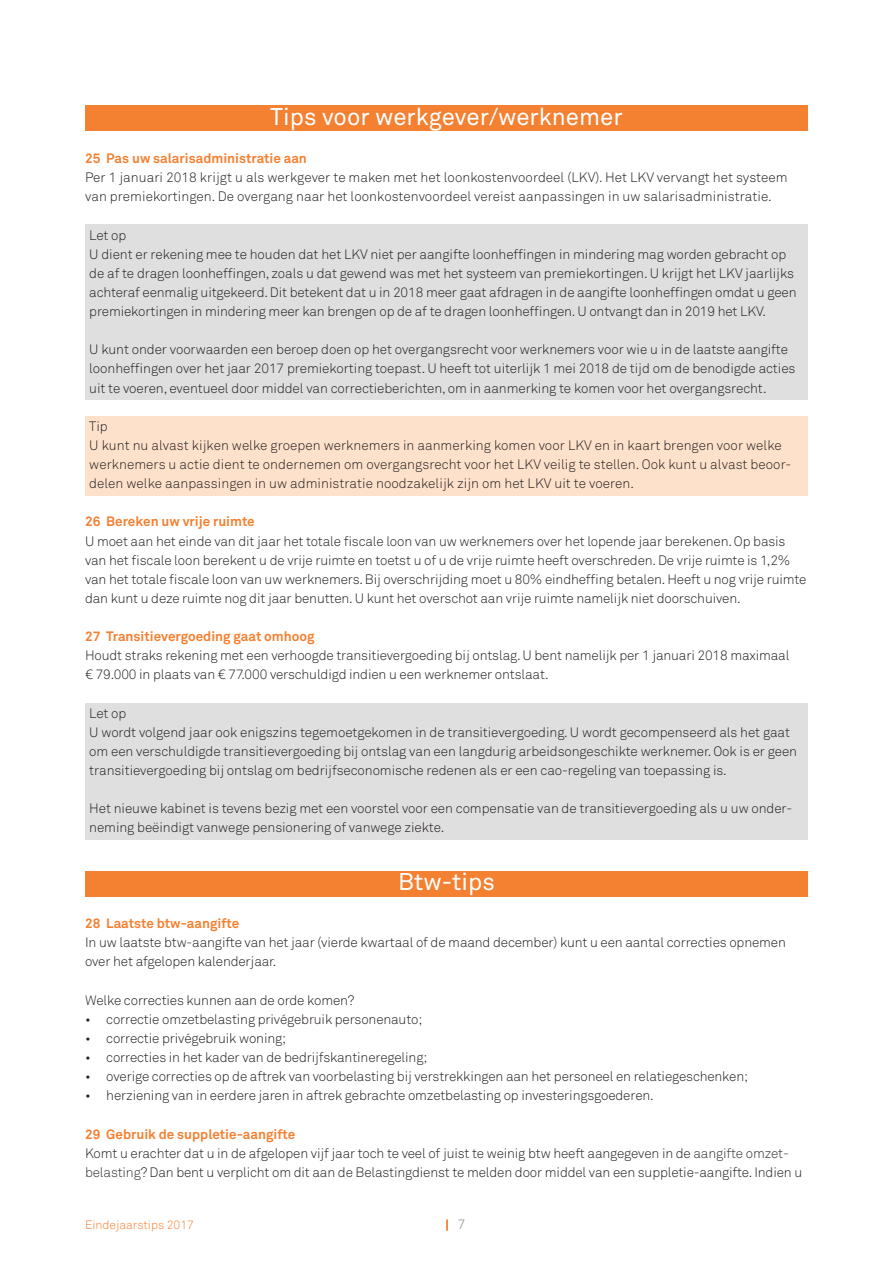
<style>
.page{position:relative;width:893px;height:1263px;background:#fff}
.page>*{position:absolute;margin:0;border:0;box-sizing:border-box;transform-origin:0 0}
.Kop_16_pnt_PMS158_DI{font:24px "Akkurat";color:#fff}
.Bodytekst{font:300 13.5px/19.2px "Akkurat";letter-spacing:-.01em;color:#231f20}
.Bodytekst_Alinea-arc{font:300 13.5px/19.2px "Akkurat";letter-spacing:-.005em;color:#231f20}
.t1{font:700 13.5px "Akkurat";color:#f48031}
.t2{font:300 13.5px "Akkurat";color:#838487}
.t3{font:300 12px "Akkurat";color:#f48031}
.s1{color:#333}
</style>
<div class="page">
<div style="left:85px;top:106px;width:723px;height:25px;background:#f48031"></div>
<div style="left:85px;top:225px;width:723px;height:22px;background:#dfdfdf"></div>
<div style="left:85px;top:244px;width:723px;height:79px;background:#dfdfdf"></div>
<div style="left:85px;top:320px;width:723px;height:22px;background:#dfdfdf"></div>
<div style="left:85px;top:340px;width:723px;height:60px;background:#dfdfdf"></div>
<div style="left:85px;top:416px;width:723px;height:22px;background:#fee1cb"></div>
<div style="left:85px;top:435px;width:723px;height:60px;background:#fee1cb"></div>
<div style="left:85px;top:703px;width:723px;height:22px;background:#dfdfdf"></div>
<div style="left:85px;top:722px;width:723px;height:60px;background:#dfdfdf"></div>
<div style="left:85px;top:779px;width:723px;height:22px;background:#dfdfdf"></div>
<div style="left:85px;top:799px;width:723px;height:41px;background:#dfdfdf"></div>
<div style="left:85px;top:871px;width:723px;height:25px;background:#f48031"></div>
<p class="Kop_16_pnt_PMS158_DI" style="left:270px;top:102px;width:354px">Tips voor werkgever/werknemer</p>
<p class="t1" style="left:85px;top:150px;width:223px">25 Pas uw salarisadministratie aan</p>
<p class="Bodytekst" style="left:85px;top:168px;width:704px">Per 1 januari 2018 krijgt u als werkgever te maken met het loonkostenvoordeel (LKV). Het LKV vervangt het systeem van premiekortingen. De overgang naar het loonkostenvoordeel vereist aanpassingen in uw salarisadministratie.</p>
<p class="Bodytekst_Alinea-arc" style="left:89px;top:225px;width:39px">Let op</p>
<p class="Bodytekst_Alinea-arc" style="left:89px;top:245px;width:709px">U dient er rekening mee te houden dat het LKV niet per aangifte loonheffingen in mindering mag worden gebracht op de af te dragen loonheffingen, zoals u dat gewend was met het systeem van premiekortingen. U krijgt het LKV jaarlijks achteraf eenmalig uitgekeerd. Dit betekent dat u in 2018 meer gaat afdragen in de aangifte loonheffingen omdat u geen premiekortingen in mindering meer kan brengen op de af te dragen loonheffingen. U ontvangt dan in 2019 het LKV.</p>
<p class="Bodytekst_Alinea-arc" style="left:89px;top:340px;width:708px">U kunt onder voorwaarden een beroep doen op het overgangsrecht voor werknemers voor wie u in de laatste aangifte loonheffingen over het jaar 2017 premiekorting toepast. U heeft tot uiterlijk 1 mei 2018 de tijd om de benodigde acties uit te voeren, eventueel door middel van correctieberichten, om in aanmerking te komen voor het overgangsrecht.</p>
<p class="Bodytekst_Alinea-arc" style="left:89px;top:417px;width:20px">Tip</p>
<p class="Bodytekst_Alinea-arc" style="left:89px;top:436px;width:704px">U kunt nu alvast kijken welke groepen werknemers in aanmerking komen voor LKV en in kaart brengen voor welke werknemers u actie dient te ondernemen om overgangsrecht voor het LKV veilig te stellen. Ook kunt u alvast beoor&shy;delen welke aanpassingen in uw administratie noodzakelijk zijn om het LKV uit te voeren.</p>
<p class="t1" style="left:85px;top:513px;width:171px">26 Bereken uw vrije ruimte</p>
<p class="Bodytekst" style="left:85px;top:531px;width:723px">U moet aan het einde van dit jaar het totale fiscale loon van uw werknemers over het lopende jaar berekenen. Op basis van het fiscale loon berekent u de vrije ruimte en toetst u of u de vrije ruimte heeft overschreden. De vrije ruimte is 1,2% van het totale fiscale loon van uw werknemers. Bij overschrijding moet u 80% eindheffing betalen. Heeft u nog vrije ruimte dan kunt u deze ruimte nog dit jaar benutten. U kunt het overschot aan vrije ruimte namelijk niet doorschuiven.</p>
<p class="t1" style="left:85px;top:628px;width:231px">27 Transitievergoeding gaat omhoog</p>
<p class="Bodytekst" style="left:85px;top:646px;width:706px">Houdt straks rekening met een verhoogde transitievergoeding bij ontslag. U bent namelijk per 1 januari 2018 maximaal € 79.000 in plaats van € 77.000 verschuldigd indien u een werknemer ontslaat.</p>
<p class="Bodytekst_Alinea-arc" style="left:89px;top:704px;width:39px">Let op</p>
<p class="Bodytekst_Alinea-arc" style="left:89px;top:723px;width:709px">U wordt volgend jaar ook enigszins tegemoetgekomen in de transitievergoeding. U wordt gecompenseerd als het gaat om een verschuldigde transitievergoeding bij ontslag van een langdurig arbeidsongeschikte werknemer. Ook is er geen transitievergoeding bij ontslag om bedrijfseconomische redenen als er een cao-regeling van toepassing is.</p>
<p class="Bodytekst_Alinea-arc" style="left:89px;top:799px;width:704px">Het nieuwe kabinet is tevens bezig met een voorstel voor een compensatie van de transitievergoeding als u uw onder&shy;neming beëindigt vanwege pensionering of vanwege ziekte.</p>
<p class="Kop_16_pnt_PMS158_DI" style="left:398px;top:867px;width:98px">Btw-tips</p>
<p class="t1" style="left:85px;top:915px;width:156px">28 Laatste btw-aangifte</p>
<p class="Bodytekst" style="left:85px;top:933px;width:702px">In uw laatste btw-aangifte van het jaar (vierde kwartaal of de maand december) kunt u een aantal correcties opnemen over het afgelopen kalenderjaar.</p>
<p class="Bodytekst" style="left:85px;top:990px;width:271px">Welke correcties kunnen aan de orde komen?</p>
<p class="Bodytekst" style="left:85px;top:1010px;width:339px">• correctie omzetbelasting privégebruik personenauto;</p>
<p class="Bodytekst" style="left:85px;top:1029px;width:203px">• correctie privégebruik woning;</p>
<p class="Bodytekst" style="left:85px;top:1048px;width:344px">• correcties in het kader van de bedrijfskantineregeling;</p>
<p class="Bodytekst" style="left:85px;top:1067px;width:664px">• overige correcties op de aftrek van voorbelasting bij verstrekkingen aan het personeel en relatiegeschenken;</p>
<p class="Bodytekst" style="left:85px;top:1086px;width:570px">• herziening van in eerdere jaren in aftrek gebrachte omzetbelasting op investeringsgoederen.</p>
<p class="t1" style="left:85px;top:1125px;width:212px">29 Gebruik de suppletie-aangifte</p>
<p class="Bodytekst" style="left:85px;top:1143px;width:719px">Komt u erachter dat u in de afgelopen vijf jaar toch te veel of juist te weinig btw heeft aangegeven in de <span class="s1">aangifte omzet&shy;belasting</span>? Dan bent u verplicht om dit aan de Belastingdienst te melden door middel van een suppletie-aangifte. Indien u</p>
<p class="t3" style="left:85px;top:1217px;width:110px">Eindejaarstips 2017</p>
<p class="t2" style="left:458px;top:1216px;width:9px">7</p>
</div>
